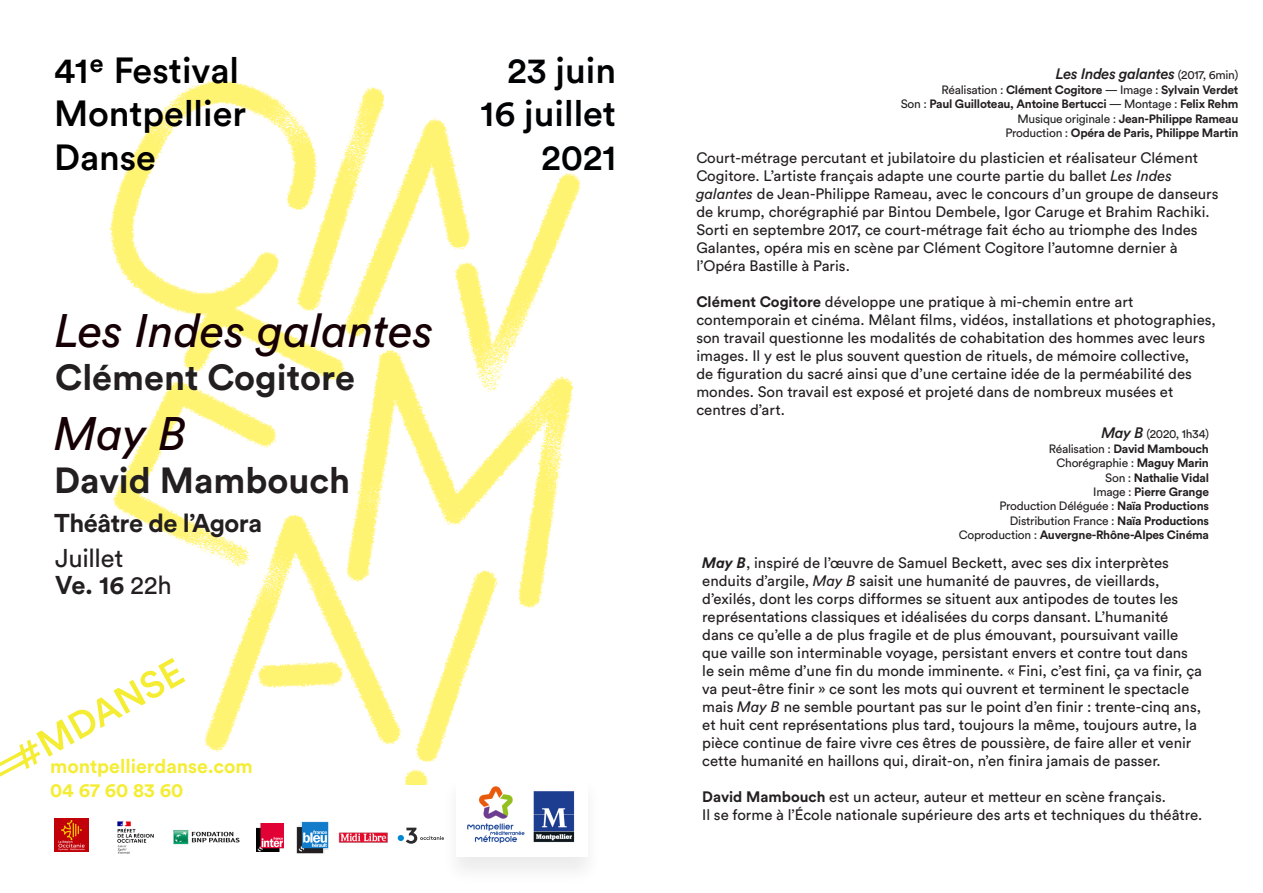
<style>
.page{position:relative;width:1263px;height:893px;background:#fff}
.page>*{position:absolute;margin:0;border:0;box-sizing:border-box;transform-origin:0 0}
.t1{font:italic 46.5px "Circular Std";color:#160005}
.t2{font:500 37.5px "Circular Std";color:#f4ed33}
.t3{font:700 36px "Circular Std";color:#231f20}
.t4{font:500 36px "Circular Std";color:#000001}
.t5{font:500 36px "Circular Std";color:#000204}
.t6{font:700 25.5px "Circular Std";letter-spacing:-.02em;color:#231f20}
.t7{font:25.5px "Circular Std";letter-spacing:-.015em;color:#231f20}
.t8{font:700 19.5px "Circular Std";color:#f4ed33}
.t9{font:15px/18px "Circular Std";color:#231f20}
.Normal__Web{font:italic 500 15px "Circular Std";letter-spacing:-.02em;color:#231f20}
.Normal__Web-2{font:700 12px "Circular Std";letter-spacing:-.02em;color:#231f20}
.Normal__Web-3{font:12px "Circular Std";letter-spacing:-.02em;color:#231f20}
.s1{font-weight:400}
.s2{font-weight:400;font-style:normal;font-size:12px}
.s3{font-style:italic}
.s4{font-weight:700}
.s5{font-weight:500;font-style:italic;font-size:15px}
.s6{font-weight:700;font-style:italic}
</style>
<div class="page">
<img style="left:109px;top:80px;width:472px;height:704px">
<svg style="left:0;top:751px;width:26px;height:26px"></svg>
<img style="left:54px;top:819px;width:34px;height:32px">
<img style="left:117px;top:821px;width:36px;height:33px">
<img style="left:173px;top:830px;width:67px;height:15px">
<div style="left:441px;top:775px;width:162px;height:111px;background:#231f20;opacity:.09"></div>
<img style="left:457px;top:776px;width:130px;height:81px">
<img style="left:297px;top:821px;width:31px;height:33px">
<img style="left:256px;top:823px;width:28px;height:28px">
<img style="left:339px;top:832px;width:49px;height:11px">
<svg style="left:398px;top:828px;width:46px;height:16px"></svg>
<p class="t4" style="left:54px;top:48px;width:187px">41e Festival</p>
<p class="t4" style="left:54px;top:91px;width:194px">Montpellier</p>
<p class="t4" style="left:54px;top:134px;width:103px">Danse</p>
<p class="t5" style="left:507px;top:48px;width:110px">23 juin</p>
<p class="t5" style="left:480px;top:91px;width:137px">16 juillet</p>
<p class="t5" style="left:541px;top:134px;width:76px">2021</p>
<p class="t1" style="left:55px;top:302px;width:380px">Les Indes galantes</p>
<p class="t3" style="left:55px;top:354px;width:301px">Clément Cogitore</p>
<p class="t1" style="left:54px;top:406px;width:134px">May B</p>
<p class="t3" style="left:54px;top:458px;width:297px">David Mambouch</p>
<p class="t6" style="left:54px;top:507px;width:209px">Théâtre de l’Agora</p>
<p class="t7" style="left:55px;top:543px;width:70px">Juillet</p>
<p class="t6" style="left:55px;top:569px;width:118px">Ve. 16 <span class="s1">22h</span></p>
<p class="t2" style="left:4px;top:739px;width:190px;rotate:-29deg">#MDANSE</p>
<p class="t8" style="left:50px;top:754px;width:204px">montpellierdanse.com</p>
<p class="t8" style="left:50px;top:777px;width:135px">04 67 60 83 60</p>
<p class="Normal__Web" style="left:1056px;top:65px;width:184px">Les Indes galantes <span class="s2">(2017, 6min)</span></p>
<p class="Normal__Web-2" style="left:941px;top:82px;width:298px"><span class="s1">Réalisation :</span> Clément Cogitore <span class="s1">— Image :</span> Sylvain Verdet</p>
<p class="Normal__Web-2" style="left:901px;top:96px;width:339px"><span class="s1">Son :</span> Paul Guilloteau, Antoine Bertucci <span class="s1">— Montage :</span> Felix Rehm</p>
<p class="Normal__Web-2" style="left:1017px;top:111px;width:223px"><span class="s1">Musique originale :</span> Jean-Philippe Rameau</p>
<p class="Normal__Web-2" style="left:1005px;top:125px;width:234px"><span class="s1">Production :</span> Opéra de Paris, Philippe Martin</p>
<p class="t9" style="left:696px;top:148px;width:524px">Court-métrage percutant et jubilatoire du plasticien et réalisateur Clément Cogitore. L’artiste français adapte une courte partie du ballet <span class="s3">Les Indes galantes</span> de Jean-Philippe Rameau, avec le concours d’un groupe de danseurs de krump, chorégraphié par Bintou Dembele, Igor Caruge et Brahim Rachiki.<br>Sorti en septembre 2017, ce court-métrage fait écho au triomphe des Indes Galantes, opéra mis en scène par Clément Cogitore l’automne dernier à l’Opéra Bastille à Paris.</p>
<p class="t9" style="left:696px;top:292px;width:521px"><span class="s4">Clément Cogitore</span> développe une pratique à mi-chemin entre art contemporain et cinéma. Mêlant films, vidéos, installations et photographies, son travail questionne les modalités de cohabitation des hommes avec leurs images. Il y est le plus souvent question de rituels, de mémoire collective,<br>de figuration du sacré ainsi que d’une certaine idée de la perméabilité des mondes. Son travail est exposé et projeté dans de nombreux musées et centres d’art.</p>
<p class="Normal__Web-3" style="left:1101px;top:427px;width:109px"><span class="s5">May B</span> (2020, 1h34)</p>
<p class="Normal__Web-2" style="left:1049px;top:441px;width:162px"><span class="s1">Réalisation :</span> David Mambouch</p>
<p class="Normal__Web-3" style="left:1056px;top:456px;width:154px">Chorégraphie : <span class="s4">Maguy Marin</span></p>
<p class="Normal__Web-2" style="left:1105px;top:470px;width:105px"><span class="s1">Son :</span> Nathalie Vidal</p>
<p class="Normal__Web-2" style="left:1093px;top:484px;width:117px"><span class="s1">Image :</span> Pierre Grange</p>
<p class="Normal__Web-3" style="left:999px;top:499px;width:211px">Production Déléguée : <span class="s4">Naïa Productions</span></p>
<p class="Normal__Web-3" style="left:1010px;top:513px;width:201px">Distribution France : <span class="s4">Naïa Productions</span></p>
<p class="Normal__Web-2" style="left:959px;top:527px;width:252px"><span class="s1">Coproduction :</span> Auvergne-Rhône-Alpes Cinéma</p>
<p class="t9" style="left:702px;top:554px;width:501px"><span class="s6">May B</span>, inspiré de l’œuvre de Samuel Beckett, avec ses dix interprètes enduits d’argile, <span class="s3">May B</span> saisit une humanité de pauvres, de vieillards, d’exilés, dont les corps difformes se situent aux antipodes de toutes les représentations classiques et idéalisées du corps dansant. L’humanité dans ce qu’elle a de plus fragile et de plus émouvant, poursuivant vaille que vaille son interminable voyage, persistant envers et contre tout dans le sein même d’une fin du monde imminente. « Fini, c’est fini, ça va finir, ça va peut-être finir » ce sont les mots qui ouvrent et terminent le spectacle mais <span class="s3">May B</span> ne semble pourtant pas sur le point d’en finir : trente-cinq ans, et huit cent représentations plus tard, toujours la même, toujours autre, la pièce continue de faire vivre ces êtres de poussière, de faire aller et venir cette humanité en haillons qui, dirait-on, n’en finira jamais de passer.</p>
<p class="t9" style="left:702px;top:788px;width:465px"><span class="s4">David Mambouch</span> est un acteur, auteur et metteur en scène français.</p>
<p class="t9" style="left:702px;top:806px;width:502px">Il se forme à l’École nationale supérieure des arts et techniques du théâtre.</p>
</div>
